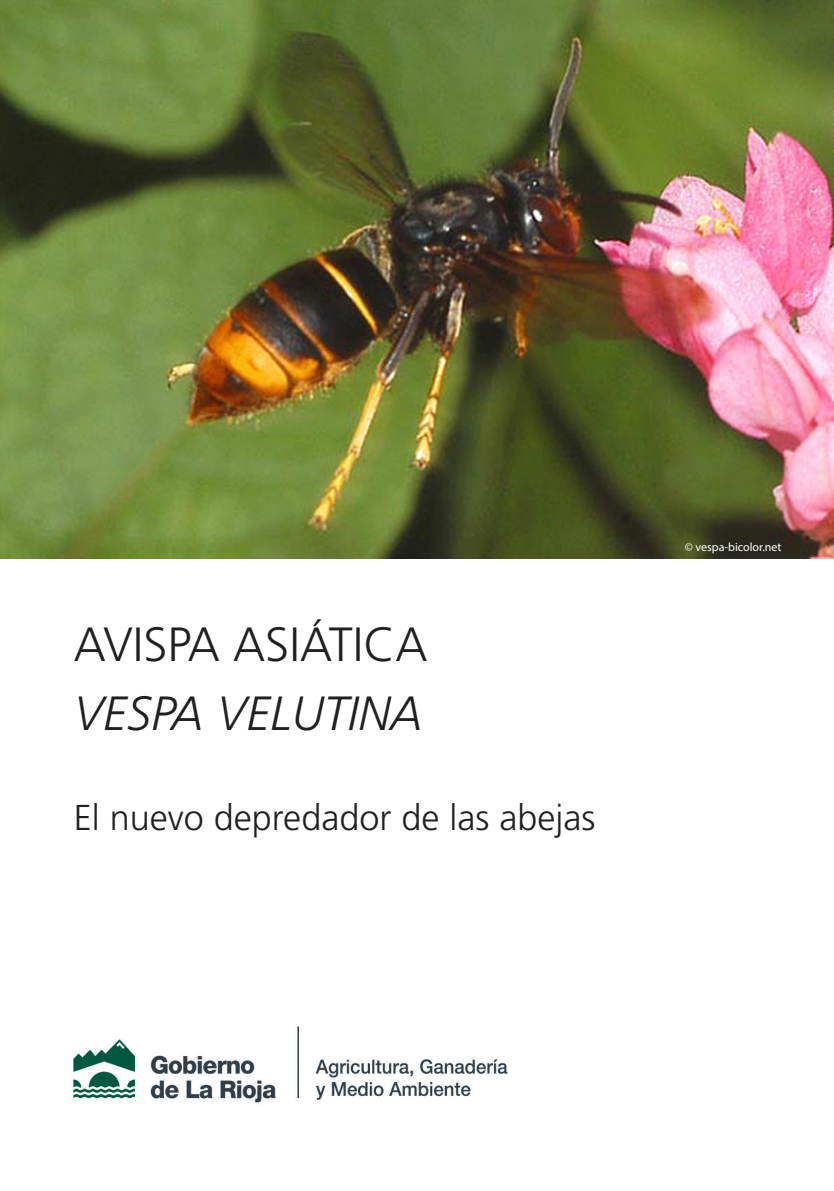
<style>
.page{position:relative;width:834px;height:1191px;background:#fff}
.page>*{position:absolute;margin:0;border:0;box-sizing:border-box;transform-origin:0 0}
.t1{font:300 48px "Frutiger LT Std";color:#231f20}
.t2{font:italic 300 48px "Frutiger LT Std";color:#231f20}
.t3{font:300 36px "Frutiger LT Std";color:#231f20}
.t4{font:12px "Myriad Pro";color:#fff}
</style>
<div class="page">
<img style="left:0;top:0;width:833px;height:558px">
<img style="left:72px;top:1026px;width:436px;height:77px">
<p class="t1" style="left:74px;top:617px;width:355px">AVISPA ASIÁTICA</p>
<p class="t2" style="left:74px;top:685px;width:350px">VESPA VELUTINA</p>
<p class="t3" style="left:74px;top:797px;width:523px">El nuevo depredador de las abejas</p>
<p class="t4" style="left:684px;top:539px;width:98px">© vespa-bicolor.net</p>
</div>
